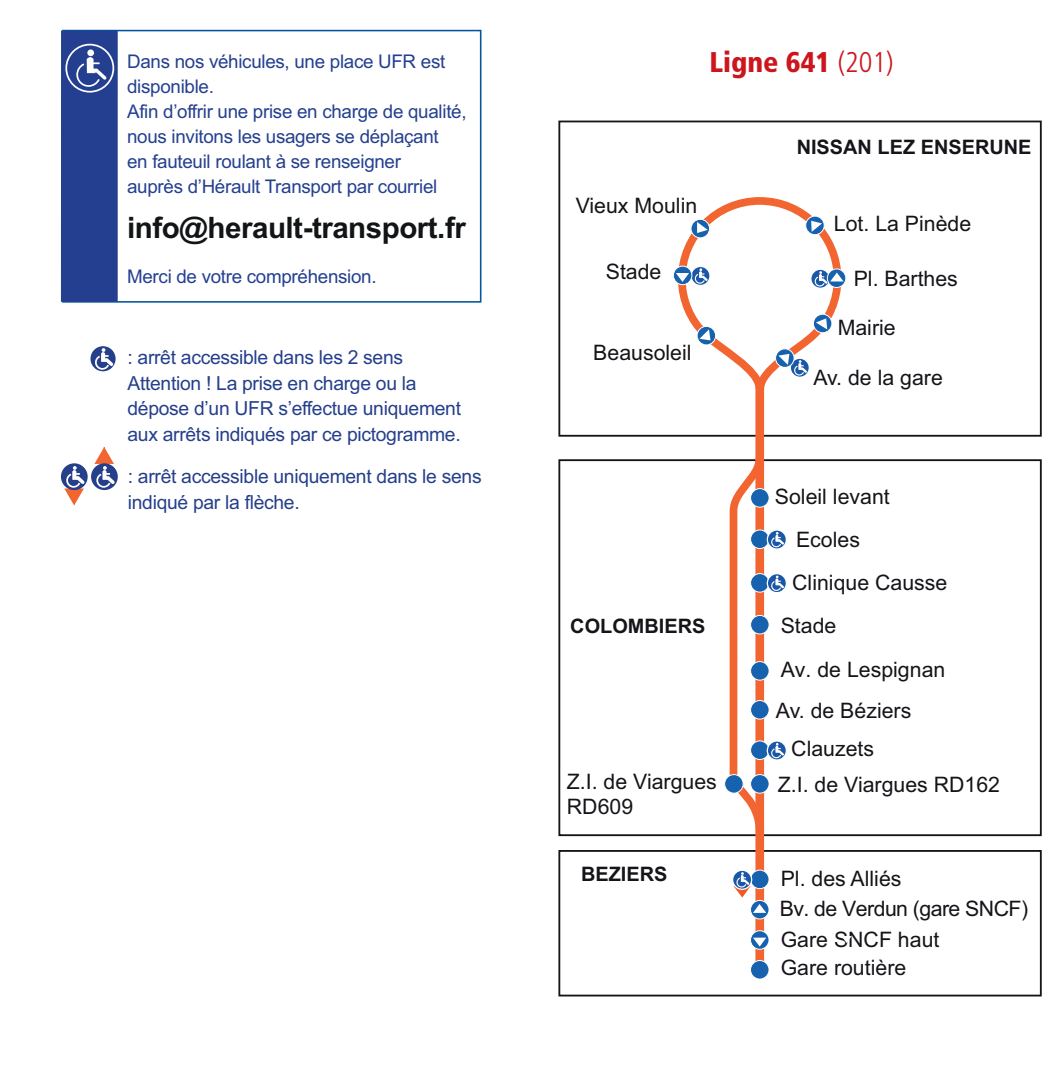
<style>
.page{position:relative;width:1063px;height:1085px;background:#fff}
.page>*{position:absolute;margin:0;border:0;box-sizing:border-box;transform-origin:0 0}
.t1{font:700 29.55px "Arial";letter-spacing:-.015em;color:#111516}
.t2{font:900 condensed 28.5px "Frutiger LT Std";color:#cd151d}
.t3{font:21.3px/40.8px "Arial";color:#171419}
.t4{font:21.3px "Arial";letter-spacing:-.025em;color:#171419}
.t5{font:700 19.95px "Arial";color:#171419}
.t6{font:19.35px/25.8px "Arial";letter-spacing:-.015em;color:#253f8b}
.t7{font:18.75px/25px "Arial";letter-spacing:-.015em;color:#243f90}
.s1{font-weight:300}
</style>
<div class="page">
<div style="left:62px;top:30px;width:419px;height:272px;border:2px solid #01559f"></div>
<div style="left:61px;top:31px;width:57px;height:271px;background:#243f90"></div>
<svg style="left:65px;top:43px;width:50px;height:50px"></svg>
<svg style="left:61px;top:463px;width:27px;height:27px"></svg>
<svg style="left:64px;top:466px;width:24px;height:39px"></svg>
<div style="left:91px;top:463px;width:27px;height:27px;background:#253f8b;border-radius:50%"></div>
<svg style="left:94px;top:447px;width:24px;height:41px"></svg>
<svg style="left:90px;top:345px;width:26px;height:27px"></svg>
<div style="left:89px;top:344px;width:28px;height:29px;border:2px solid #fff;border-radius:50%"></div>
<svg style="left:94px;top:348px;width:22px;height:22px"></svg>
<svg style="left:558px;top:120px;width:484px;height:876px"></svg>
<div style="left:755px;top:386px;width:9px;height:585px;background:#f26430"></div>
<svg style="left:750px;top:930px;width:20px;height:19px"></svg>
<svg style="left:750px;top:899px;width:20px;height:20px"></svg>
<svg style="left:750px;top:869px;width:20px;height:20px"></svg>
<svg style="left:750px;top:959px;width:20px;height:20px"></svg>
<svg style="left:733px;top:870px;width:19px;height:19px"></svg>
<div style="left:732px;top:869px;width:20px;height:20px;border:1px solid #fff;border-radius:50%"></div>
<svg style="left:733px;top:872px;width:18px;height:25px"></svg>
<svg style="left:841px;top:935px;width:11px;height:7px"></svg>
<svg style="left:753px;top:937px;width:13px;height:9px"></svg>
<svg style="left:753px;top:903px;width:13px;height:9px"></svg>
<svg style="left:674px;top:193px;width:171px;height:647px"></svg>
<div style="left:724px;top:774px;width:20px;height:19px;background:#1662af;border:1px solid #fff;border-radius:50%"></div>
<svg style="left:775px;top:348px;width:20px;height:20px"></svg>
<svg style="left:813px;top:314px;width:19px;height:19px"></svg>
<svg style="left:827px;top:268px;width:19px;height:20px"></svg>
<svg style="left:805px;top:215px;width:20px;height:20px"></svg>
<svg style="left:691px;top:219px;width:19px;height:19px"></svg>
<svg style="left:673px;top:265px;width:19px;height:20px"></svg>
<svg style="left:697px;top:326px;width:19px;height:19px"></svg>
<svg style="left:778px;top:354px;width:31px;height:22px"></svg>
<svg style="left:816px;top:318px;width:11px;height:11px"></svg>
<svg style="left:814px;top:271px;width:30px;height:16px"></svg>
<svg style="left:811px;top:221px;width:11px;height:11px"></svg>
<svg style="left:697px;top:222px;width:11px;height:11px"></svg>
<svg style="left:676px;top:268px;width:34px;height:16px"></svg>
<svg style="left:700px;top:329px;width:11px;height:11px"></svg>
<p class="t7" style="left:127px;top:49px;width:341px">Dans nos véhicules, une place UFR est disponible.<br>Afin d’offrir une prise en charge de qualité, nous invitons les usagers se déplaçant<br>en fauteuil roulant à se renseigner<br>auprès d’Hérault Transport par courriel</p>
<h1 class="t1" style="left:127px;top:208px;width:340px">info@herault-transport.fr</h1>
<p class="t7" style="left:127px;top:264px;width:251px">Merci de votre compréhension.</p>
<p class="t6" style="left:127px;top:344px;width:335px">: arrêt accessible dans les 2 sens Attention ! La prise en charge ou la dépose d’un UFR s’effectue uniquement aux arrêts indiqués par ce pictogramme.</p>
<p class="t6" style="left:128px;top:463px;width:355px">: arrêt accessible uniquement dans le sens indiqué par la flèche.</p>
<h2 class="t2" style="left:709px;top:45px;width:186px">Ligne 641 <span class="s1">(201)</span></h2>
<p class="t3" style="left:576px;top:185px;width:123px">Vieux Moulin</p>
<p class="t3" style="left:606px;top:251px;width:57px">Stade</p>
<p class="t3" style="left:593px;top:333px;width:100px">Beausoleil</p>
<p class="t5" style="left:570px;top:612px;width:137px">COLOMBIERS</p>
<p class="t5" style="left:797px;top:134px;width:236px">NISSAN LEZ ENSERUNE</p>
<p class="t3" style="left:834px;top:203px;width:139px">Lot. La Pinède</p>
<p class="t3" style="left:854px;top:258px;width:106px">Pl. Barthes</p>
<p class="t3" style="left:838px;top:307px;width:60px">Mairie</p>
<p class="t3" style="left:813px;top:357px;width:131px">Av. de la gare</p>
<p class="t3" style="left:775px;top:476px;width:116px">Soleil levant</p>
<p class="t3" style="left:796px;top:519px;width:65px">Ecoles</p>
<p class="t3" style="left:792px;top:562px;width:157px">Clinique Causse</p>
<p class="t3" style="left:781px;top:604px;width:57px">Stade</p>
<p class="t3" style="left:776px;top:649px;width:171px">Av. de Lespignan<br>Av. de Béziers</p>
<p class="t3" style="left:791px;top:728px;width:84px">Clauzets</p>
<p class="t3" style="left:567px;top:761px;width:152px">Z.I. de Viargues</p>
<p class="t3" style="left:778px;top:764px;width:224px">Z.I. de Viargues RD162</p>
<p class="t3" style="left:567px;top:786px;width:68px">RD609</p>
<p class="t5" style="left:581px;top:860px;width:88px">BEZIERS</p>
<p class="t3" style="left:781px;top:857px;width:122px">Pl. des Alliés</p>
<p class="t4" style="left:780px;top:894px;width:250px">Bv. de Verdun (gare SNCF)</p>
<p class="t3" style="left:781px;top:925px;width:160px;line-height:28.3px">Gare SNCF haut<br>Gare routière</p>
</div>
